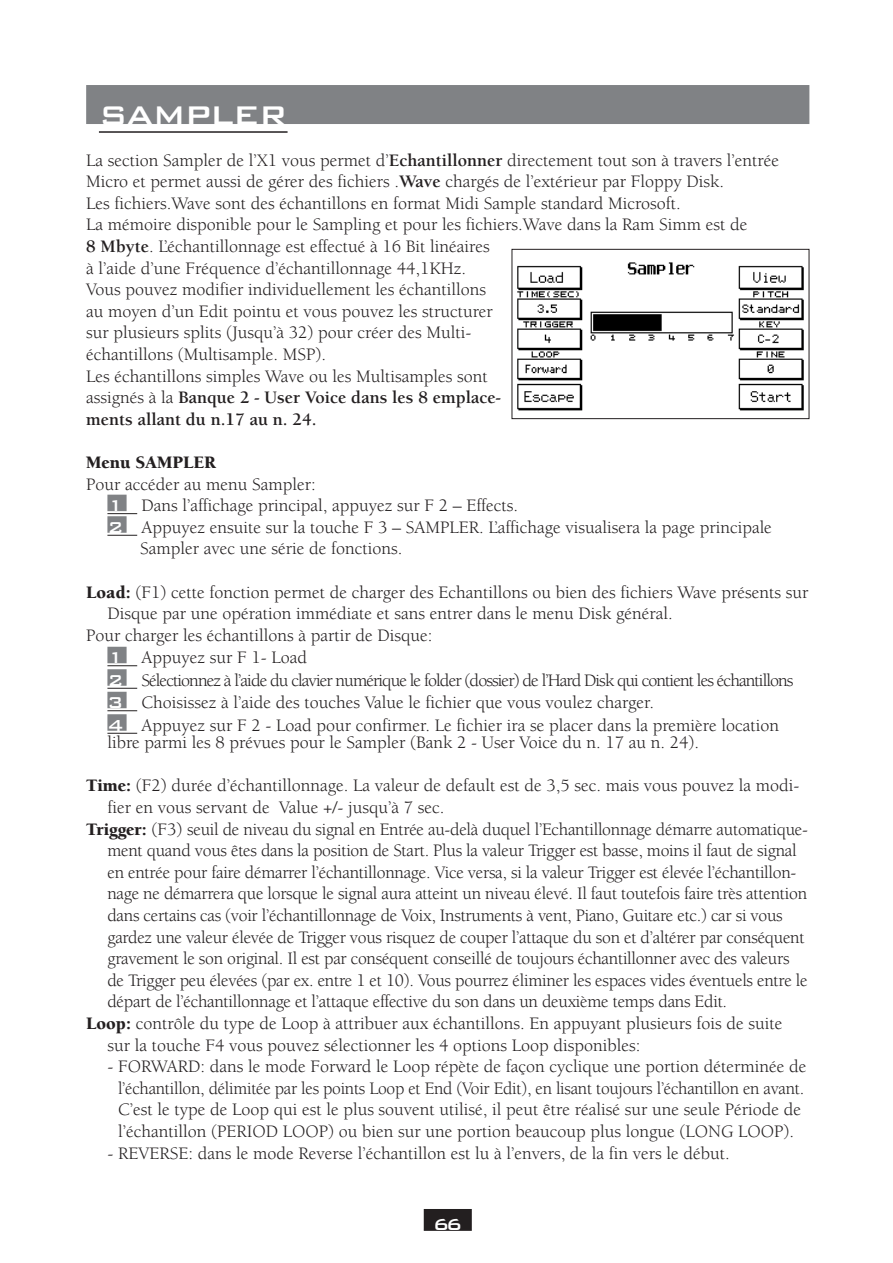
<style>
.page{position:relative;width:893px;height:1263px;background:#fff}
.page>*{position:absolute;margin:0;border:0;box-sizing:border-box;transform-origin:0 0}
.t1{font:500 36px "Bank Gothic BT";letter-spacing:-.04em;color:#fff}
.t2{font:500 21px "Bank Gothic BT";color:#fff}
.t3{font:18px/21.6px "Berkeley";color:#231f20}
.t4{font:18px "Berkeley";letter-spacing:-.05em;color:#231f20}
.t5{font:900 18px "Berkeley";color:#231f20}
.s1{font-weight:700}
.s2{font-family:"Bank Gothic BT";font-weight:500;font-size:21px;color:#fff}
.s3{font-weight:900}
</style>
<div class="page">
<div style="left:86px;top:85px;width:723px;height:39px;background:#808285"></div>
<hr style="left:99px;top:131px;width:188px;height:2px;background:#231f20">
<div style="left:107px;top:495px;width:20px;height:16px;background:#808285"></div>
<hr style="left:107px;top:513px;width:30px;height:1px;background:#231f20">
<div style="left:107px;top:516px;width:20px;height:17px;background:#808285"></div>
<hr style="left:107px;top:535px;width:30px;height:1px;background:#231f20">
<div style="left:107px;top:647px;width:20px;height:16px;background:#808285"></div>
<hr style="left:107px;top:665px;width:30px;height:1px;background:#231f20">
<div style="left:107px;top:669px;width:20px;height:17px;background:#808285"></div>
<hr style="left:107px;top:688px;width:30px;height:1px;background:#231f20">
<div style="left:107px;top:692px;width:20px;height:16px;background:#808285"></div>
<hr style="left:107px;top:710px;width:30px;height:1px;background:#231f20">
<div style="left:107px;top:714px;width:20px;height:17px;background:#808285"></div>
<hr style="left:107px;top:733px;width:30px;height:1px;background:#231f20">
<div style="left:424px;top:1209px;width:48px;height:21px;background:#231f20"></div>
<hr style="left:424px;top:1230px;width:48px;height:1px;background:#231f20">
<img style="left:517px;top:262px;width:287px;height:149px">
<div style="left:511px;top:249px;width:298px;height:170px;border:1px solid #231f20"></div>
<h1 class="t1" style="left:99px;top:91px;width:190px">SAMPLER</h1>
<p class="t3" style="left:86px;top:151px;width:694px">La section Sampler de l’X1 vous permet d’<span class="s1">Echantillonner</span> directement tout son à travers l’entrée Micro et permet aussi de gérer des fichiers .<span class="s1">Wave</span> chargés de l’extérieur par Floppy Disk.<br>Les fichiers.Wave sont des échantillons en format Midi Sample standard Microsoft.<br>La mémoire disponible pour le Sampling et pour les fichiers.Wave dans la Ram Simm est de<br><span class="s1">8 Mbyte</span>. L’échantillonnage est effectué à 16 Bit linéaires<br>à l’aide d’une Fréquence d’échantillonnage 44,1KHz.<br>Vous pouvez modifier individuellement les échantillons<br>au moyen d’un Edit pointu et vous pouvez les structurer<br>sur plusieurs splits (Jusqu’à 32) pour créer des Multi-<br>échantillons (Multisample. MSP).<br>Les échantillons simples Wave ou les Multisamples sont<br>assignés à la <span class="s1">Banque 2 - User Voice dans les 8 emplace-<br>ments allant du n.17 au n. 24.</span></p>
<p class="t5" style="left:86px;top:455px;width:131px">Menu SAMPLER</p>
<p class="t3" style="left:86px;top:475px;width:231px">Pour accéder au menu Sampler:</p>
<p class="t3" style="left:107px;top:496px;width:412px"><span class="s2">1</span> Dans l’affichage principal, appuyez sur F 2 – Effects.</p>
<p class="t3" style="left:107px;top:518px;width:666px"><span class="s2">2</span> Appuyez ensuite sur la touche F 3 – SAMPLER. L’affichage visualisera la page principale</p>
<p class="t3" style="left:140px;top:540px;width:264px">Sampler avec une série de fonctions.</p>
<p class="t3" style="left:86px;top:583px;width:724px"><span class="s3">Load:</span> (F1) cette fonction permet de charger des Echantillons ou bien des fichiers Wave présents sur</p>
<p class="t3" style="left:107px;top:604px;width:567px">Disque par une opération immédiate et sans entrer dans le menu Disk général.</p>
<p class="t3" style="left:86px;top:626px;width:348px">Pour charger les échantillons à partir de Disque:</p>
<p class="t3" style="left:107px;top:648px;width:201px"><span class="s2">1</span> Appuyez sur F 1- Load</p>
<p class="t4" style="left:107px;top:673px;width:687px"><span class="s2">2</span> Sélectionnez à l’aide du clavier numérique le folder (dossier) de l’Hard Disk qui contient les échantillons</p>
<p class="t3" style="left:107px;top:693px;width:548px"><span class="s2">3</span> Choisissez à l’aide des touches Value le fichier que vous voulez charger.</p>
<p class="t3" style="left:107px;top:716px;width:673px"><span class="s2">4</span> Appuyez sur F 2 - Load pour confirmer. Le fichier ira se placer dans la première location</p>
<p class="t3" style="left:107px;top:733px;width:593px">libre parmi les 8 prévues pour le Sampler (Bank 2 - User Voice du n. 17 au n. 24).</p>
<p class="t3" style="left:86px;top:777px;width:714px"><span class="s3">Time:</span> (F2) durée d’échantillonnage. La valeur de default est de 3,5 sec. mais vous pouvez la modi-</p>
<p class="t3" style="left:107px;top:798px;width:338px">fier en vous servant de Value +/- jusqu’à 7 sec.</p>
<p class="t3" style="left:86px;top:820px;width:723px"><span class="s3">Trigger:</span> (F3) seuil de niveau du signal en Entrée au-delà duquel l’Echantillonnage démarre automatique-</p>
<p class="t3" style="left:107px;top:841px;width:690px">ment quand vous êtes dans la position de Start. Plus la valeur Trigger est basse, moins il faut de signal</p>
<p class="t3" style="left:107px;top:863px;width:690px">en entrée pour faire démarrer l’échantillonnage. Vice versa, si la valeur Trigger est élevée l’échantillon-</p>
<p class="t3" style="left:107px;top:885px;width:701px">nage ne démarrera que lorsque le signal aura atteint un niveau élevé. Il faut toutefois faire très attention</p>
<p class="t3" style="left:107px;top:906px;width:676px">dans certains cas (voir l’échantillonnage de Voix, Instruments à vent, Piano, Guitare etc.) car si vous</p>
<p class="t3" style="left:107px;top:928px;width:698px">gardez une valeur élevée de Trigger vous risquez de couper l’attaque du son et d’altérer par conséquent</p>
<p class="t3" style="left:107px;top:949px;width:683px">gravement le son original. Il est par conséquent conseillé de toujours échantillonner avec des valeurs</p>
<p class="t3" style="left:107px;top:971px;width:701px">de Trigger peu élevées (par ex. entre 1 et 10). Vous pourrez éliminer les espaces vides éventuels entre le</p>
<p class="t3" style="left:107px;top:993px;width:621px">départ de l’échantillonnage et l’attaque effective du son dans un deuxième temps dans Edit.</p>
<p class="t3" style="left:86px;top:1014px;width:697px"><span class="s3">Loop:</span> contrôle du type de Loop à attribuer aux échantillons. En appuyant plusieurs fois de suite</p>
<p class="t3" style="left:107px;top:1036px;width:534px">sur la touche F4 vous pouvez sélectionner les 4 options Loop disponibles:</p>
<p class="t3" style="left:107px;top:1057px;width:700px;text-align:center">- FORWARD: dans le mode Forward le Loop répète de façon cyclique une portion déterminée de l’échantillon, délimitée par les points Loop et End (Voir Edit), en lisant toujours l’échantillon en avant.<br>C’est le type de Loop qui est le plus souvent utilisé, il peut être réalisé sur une seule Période de l’échantillon (PERIOD LOOP) ou bien sur une portion beaucoup plus longue (LONG LOOP).</p>
<p class="t3" style="left:107px;top:1144px;width:624px">- REVERSE: dans le mode Reverse l’échantillon est lu à l’envers, de la fin vers le début.</p>
<p class="t2" style="left:433px;top:1210px;width:31px">66</p>
</div>
